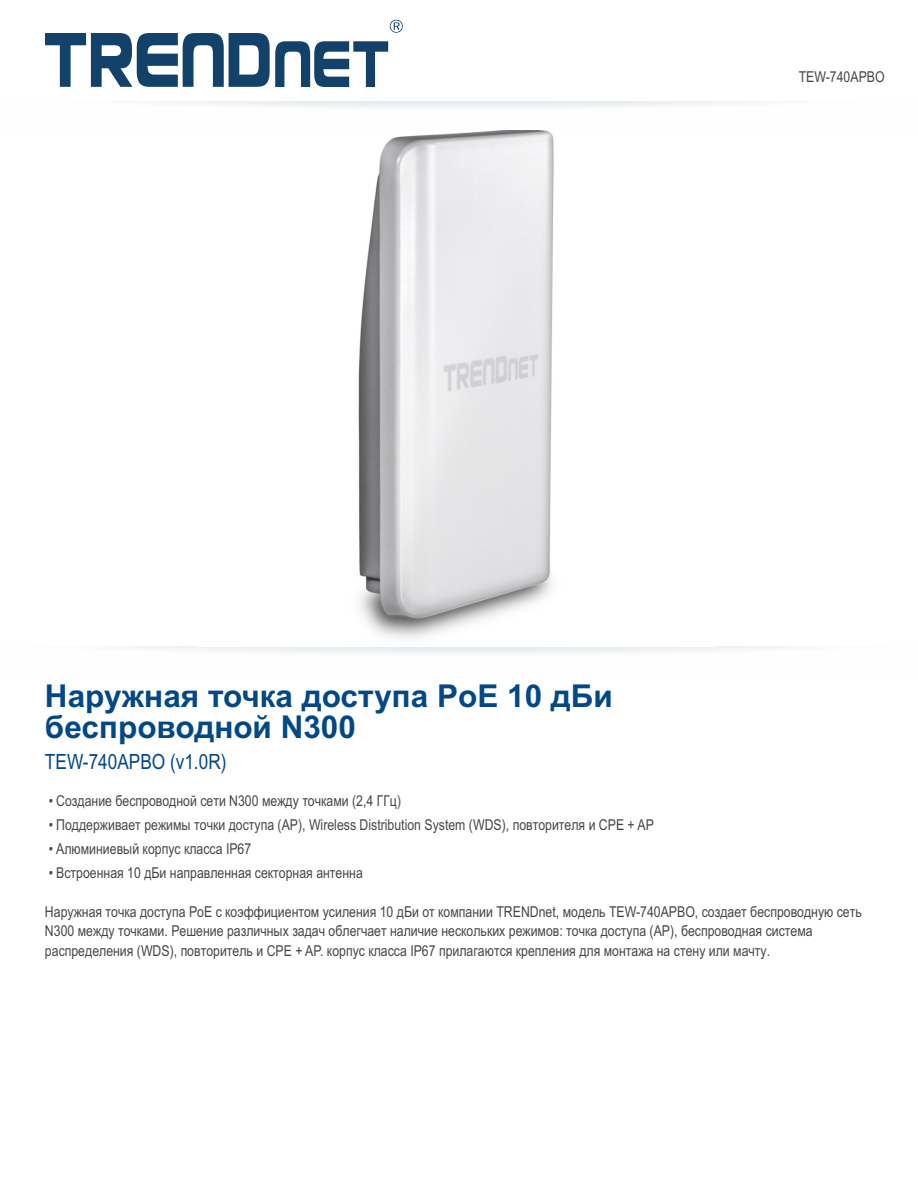
<style>
.page{position:relative;width:918px;height:1188px;background:#fff}
.page>*{position:absolute;margin:0;border:0;box-sizing:border-box;transform-origin:0 0}
.t1{font:700 31.5px/31.5px "Arial";color:#034886}
.t2{font:21px "Arial Narrow";color:#034886}
.t3{font:15px/19.5px "Arial Narrow";color:#464646}
</style>
<div class="page">
<svg style="left:136px;top:647px;width:649px;height:7px"></svg>
<img style="left:358px;top:130px;width:196px;height:508px">
<svg style="left:45px;top:20px;width:358px;height:67px"></svg>
<svg style="left:149px;top:101px;width:626px;height:7px"></svg>
<p class="t3" style="left:799px;top:68px;width:87px">TEW-740APBO</p>
<h1 class="t1" style="left:45px;top:683px;width:569px">Наружная точка доступа PoE 10 дБи беспроводной N300</h1>
<h2 class="t2" style="left:45px;top:754px;width:183px">TEW-740APBO (v1.0R)</h2>
<p class="t3" style="left:49px;top:793px;width:354px">• Создание беспроводной сети N300 между точками (2,4 ГГц)</p>
<p class="t3" style="left:49px;top:817px;width:607px">• Поддерживает режимы точки доступа (AP), Wireless Distribution System (WDS), повторителя и CPE + AP</p>
<p class="t3" style="left:49px;top:841px;width:204px">• Алюминиевый корпус класса IP67</p>
<p class="t3" style="left:49px;top:865px;width:315px">• Встроенная 10 дБи направленная секторная антенна</p>
<p class="t3" style="left:45px;top:903px;width:818px">Наружная точка доступа PoE с коэффициентом усиления 10 дБи от компании TRENDnet, модель TEW-740APBO, создает беспроводную сеть<br>N300 между точками. Решение различных задач облегчает наличие нескольких режимов: точка доступа (AP), беспроводная система распределения (WDS), повторитель и CPE + AP. корпус класса IP67 прилагаются крепления для монтажа на стену или мачту.</p>
</div>
